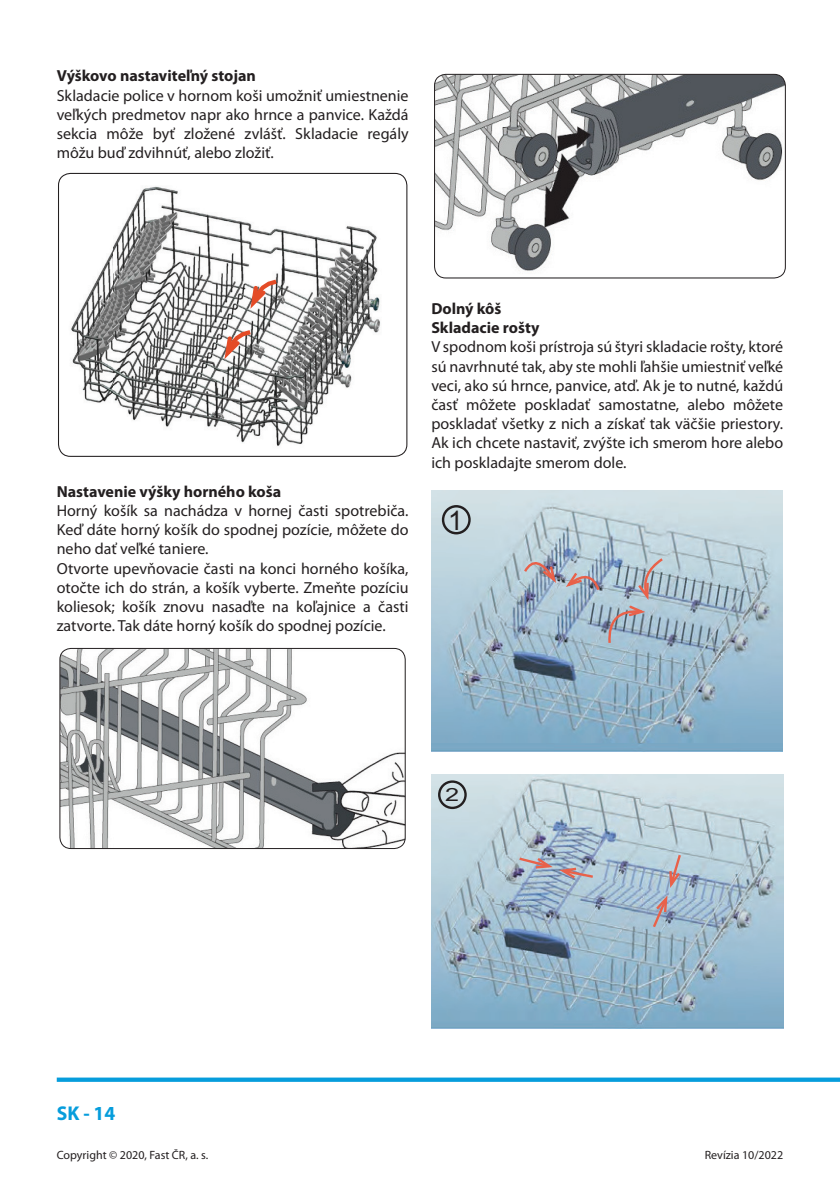
<style>
.page{position:relative;width:840px;height:1191px;background:#fff}
.page>*{position:absolute;margin:0;border:0;box-sizing:border-box;transform-origin:0 0}
.t1{font:700 20px "Myriad Pro";color:#069ddc}
.Základný_8{font:16px/19.2px "Myriad Pro";color:#231f20;text-align:justify}
.Základný_8-2{font:700 16px "Myriad Pro";color:#231f20}
.t2{font:12px "Myriad Pro";color:#231f20}
</style>
<div class="page">
<svg style="left:57px;top:1077px;width:782px;height:4px;background:#29aae0"></svg>
<img style="left:71px;top:186px;width:309px;height:260px">
<svg style="left:247px;top:276px;width:34px;height:39px"></svg>
<svg style="left:221px;top:327px;width:34px;height:38px"></svg>
<div style="left:58px;top:173px;width:349px;height:284px;border:1px solid #231f20;border-radius:12px"></div>
<img style="left:60px;top:648px;width:345px;height:200px">
<div style="left:59px;top:648px;width:346px;height:201px;border:1px solid #231f20;border-radius:11px"></div>
<img style="left:434px;top:74px;width:350px;height:204px">
<div style="left:434px;top:74px;width:351px;height:204px;border:1px solid #231f20;border-radius:11px"></div>
<img style="left:431px;top:491px;width:351px;height:260px">
<svg style="left:607px;top:556px;width:58px;height:89px;background:#a7b4c1"></svg>
<svg style="left:521px;top:558px;width:80px;height:35px;background:#aaaeba"></svg>
<div style="left:441px;top:505px;width:29px;height:29px;border:2px solid #231f20;border-radius:50%"></div>
<img style="left:431px;top:775px;width:351px;height:253px">
<svg style="left:516px;top:855px;width:79px;height:25px;background:#a8a9b8"></svg>
<svg style="left:650px;top:852px;width:32px;height:78px;background:#acb5c4"></svg>
<div style="left:438px;top:780px;width:28px;height:29px;border:2px solid #231f20;border-radius:50%"></div>
<svg style="left:451px;top:510px;width:7px;height:20px"></svg>
<svg style="left:445px;top:787px;width:12px;height:13px"></svg>
<p class="Základný_8-2" style="left:57px;top:66px;width:200px">Výškovo nastaviteľný stojan</p>
<p class="Základný_8" style="left:57px;top:85px;width:353px">Skladacie police v hornom koši umožniť umiestnenie veľkých predmetov napr ako hrnce a panvice. Každá sekcia môže byť zložené zvlášť. Skladacie regály môžu buď zdvihnúť, alebo zložiť.</p>
<p class="Základný_8-2" style="left:57px;top:481px;width:226px">Nastavenie výšky horného koša</p>
<p class="Základný_8" style="left:57px;top:501px;width:353px">Horný košík sa nachádza v hornej časti spotrebiča.<br>Keď dáte horný košík do spodnej pozície, môžete do neho dať veľké taniere.</p>
<p class="Základný_8" style="left:57px;top:558px;width:353px">Otvorte upevňovacie časti na konci horného košíka, otočte ich do strán, a košík vyberte. Zmeňte pozíciu koliesok; košík znovu nasaďte na koľajnice a časti zatvorte. Tak dáte horný košík do spodnej pozície.</p>
<p class="Základný_8-2" style="left:431px;top:298px;width:72px">Dolný kôš</p>
<p class="Základný_8-2" style="left:431px;top:317px;width:109px">Skladacie rošty</p>
<p class="Základný_8" style="left:431px;top:337px;width:353px">V spodnom koši prístroja sú štyri skladacie rošty, ktoré sú navrhnuté tak, aby ste mohli ľahšie umiestniť veľké veci, ako sú hrnce, panvice, atď. Ak je to nutné, každú časť môžete poskladať samostatne, alebo môžete poskladať všetky z nich a získať tak väčšie priestory.<br>Ak ich chcete nastaviť, zvýšte ich smerom hore alebo ich poskladajte smerom dole.</p>
<p class="t1" style="left:57px;top:1099px;width:60px">SK - 14</p>
<p class="t2" style="left:57px;top:1147px;width:153px">Copyright © 2020, Fast ČR, a. s.</p>
<p class="t2" style="left:704px;top:1147px;width:80px">Revízia 10/2022</p>
</div>
